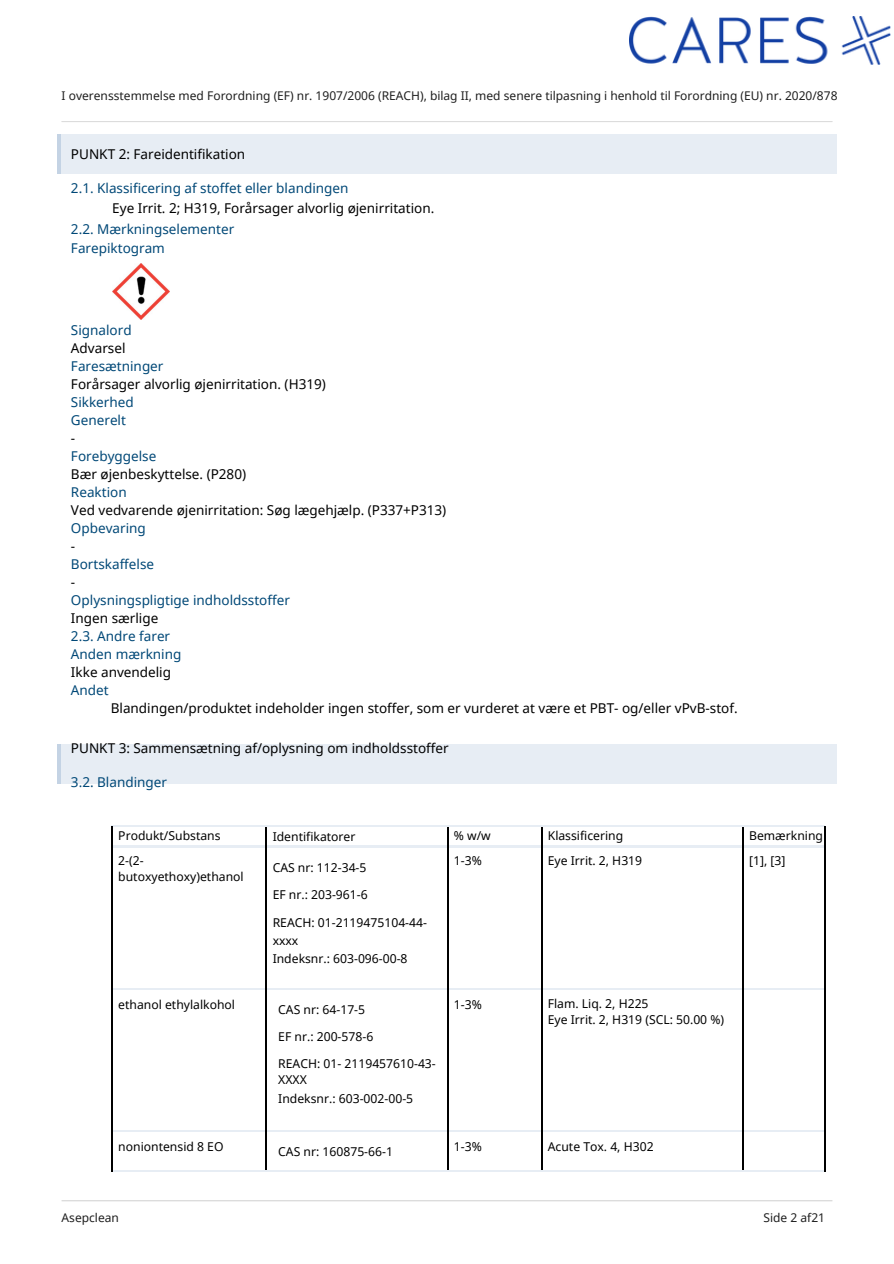
<style>
.page{position:relative;width:894px;height:1264px;background:#fff}
.page>*{position:absolute;margin:0;border:0;box-sizing:border-box;transform-origin:0 0}
.t1{font:13.5px "Noto Sans";color:#000}
.t2{font:13.5px/18px "Noto Sans";color:#004877}
.t3{font:12.15px/24.8px "Noto Sans";color:#000}
.t4{font:12px "Noto Sans";color:#1e1e1e}
</style>
<div class="page">
<div style="left:57px;top:135px;width:779px;height:39px;background:#e7edf4"></div>
<hr style="left:57px;top:135px;width:4px;height:39px;background:#c4d3e4">
<svg style="left:62px;top:121px;width:770px;height:1px"></svg>
<svg style="left:62px;top:1200px;width:770px;height:1px"></svg>
<img style="left:113px;top:263px;width:56px;height:57px">
<div style="left:57px;top:744px;width:779px;height:39px;background:#e7edf4"></div>
<hr style="left:57px;top:744px;width:4px;height:39px;background:#c4d3e4">
<hr style="left:112px;top:845px;width:712px;height:2px;background:#e7edf4">
<hr style="left:112px;top:988px;width:712px;height:1px;background:#e7edf4">
<hr style="left:112px;top:1130px;width:712px;height:1px;background:#e7edf4">
<hr style="left:266px;top:825px;width:1px;height:346px;background:#000">
<hr style="left:447px;top:825px;width:1px;height:346px;background:#000">
<hr style="left:541px;top:825px;width:1px;height:346px;background:#000">
<hr style="left:742px;top:825px;width:1px;height:346px;background:#000">
<hr style="left:111px;top:825px;width:714px;height:1px;background:#e7edf4">
<hr style="left:111px;top:1170px;width:714px;height:1px;background:#e7edf4">
<hr style="left:111px;top:825px;width:2px;height:346px;background:#000">
<hr style="left:823px;top:825px;width:2px;height:346px;background:#000">
<img style="left:629px;top:17px;width:260px;height:48px">
<p class="t4" style="left:62px;top:87px;width:777px">I overensstemmelse med Forordning (EF) nr. 1907/2006 (REACH), bilag II, med senere tilpasning i henhold til Forordning (EU) nr. 2020/878</p>
<p class="t1" style="left:71px;top:145px;width:176px">PUNKT 2: Fareidentifikation</p>
<p class="t2" style="left:71px;top:179px;width:279px">2.1. Klassificering af stoffet eller blandingen</p>
<p class="t1" style="left:112px;top:199px;width:323px">Eye Irrit. 2; H319, Forårsager alvorlig øjenirritation.</p>
<p class="t2" style="left:71px;top:219px;width:165px;line-height:19.2px">2.2. Mærkningselementer<br>Farepiktogram</p>
<p class="t2" style="left:71px;top:321px;width:62px">Signalord</p>
<p class="t1" style="left:71px;top:338px;width:56px">Advarsel</p>
<p class="t2" style="left:71px;top:357px;width:94px">Faresætninger</p>
<p class="t1" style="left:71px;top:374px;width:256px">Forårsager alvorlig øjenirritation. (H319)</p>
<p class="t2" style="left:71px;top:393px;width:64px">Sikkerhed<br>Generelt</p>
<p class="t1" style="left:71px;top:428px;width:6px">-</p>
<p class="t2" style="left:71px;top:447px;width:87px">Forebyggelse</p>
<p class="t1" style="left:71px;top:464px;width:176px">Bær øjenbeskyttelse. (P280)</p>
<p class="t2" style="left:71px;top:483px;width:57px">Reaktion</p>
<p class="t1" style="left:71px;top:501px;width:376px">Ved vedvarende øjenirritation: Søg lægehjælp. (P337+P313)</p>
<p class="t2" style="left:71px;top:519px;width:76px">Opbevaring</p>
<p class="t1" style="left:71px;top:537px;width:6px">-</p>
<p class="t2" style="left:71px;top:555px;width:85px">Bortskaffelse</p>
<p class="t1" style="left:71px;top:573px;width:6px">-</p>
<p class="t2" style="left:71px;top:591px;width:220px">Oplysningspligtige indholdsstoffer</p>
<p class="t1" style="left:71px;top:609px;width:89px">Ingen særlige</p>
<p class="t2" style="left:71px;top:627px;width:112px">2.3. Andre farer<br>Anden mærkning</p>
<p class="t1" style="left:71px;top:663px;width:102px">Ikke anvendelig</p>
<p class="t2" style="left:71px;top:681px;width:39px">Andet</p>
<p class="t1" style="left:111px;top:699px;width:628px">Blandingen/produktet indeholder ingen stoffer, som er vurderet at være et PBT- og/eller vPvB-stof.</p>
<p class="t1" style="left:71px;top:738px;width:379px">PUNKT 3: Sammensætning af/oplysning om indholdsstoffer</p>
<p class="t2" style="left:71px;top:772px;width:97px">3.2. Blandinger</p>
<p class="t3" style="left:118px;top:823px;width:104px">Produkt/Substans<br>2-(2-</p>
<p class="t3" style="left:118px;top:863px;width:127px">butoxyethoxy)ethanol</p>
<p class="t3" style="left:272px;top:824px;width:84px">Identifikatorer</p>
<p class="t3" style="left:272px;top:854px;width:95px">CAS nr: 112-34-5</p>
<p class="t3" style="left:272px;top:881px;width:96px">EF nr.: 203-961-6</p>
<p class="t3" style="left:272px;top:913px;width:156px;line-height:18px">REACH: 01-2119475104-44- xxxx<br>Indeksnr.: 603-096-00-8</p>
<p class="t3" style="left:454px;top:823px;width:38px">% w/w<br>1-3%</p>
<p class="t3" style="left:547px;top:823px;width:96px">Klassificering<br>Eye Irrit. 2, H319</p>
<p class="t3" style="left:749px;top:823px;width:75px">Bemærkning [1], [3]</p>
<p class="t3" style="left:118px;top:991px;width:118px">ethanol ethylalkohol</p>
<p class="t3" style="left:278px;top:996px;width:88px">CAS nr: 64-17-5</p>
<p class="t3" style="left:278px;top:1023px;width:96px">EF nr.: 200-578-6</p>
<p class="t3" style="left:278px;top:1054px;width:159px;line-height:17px">REACH: 01- 2119457610-43-<br>XXXX</p>
<p class="t3" style="left:278px;top:1085px;width:136px">Indeksnr.: 603-002-00-5</p>
<p class="t3" style="left:454px;top:991px;width:29px">1-3%</p>
<p class="t3" style="left:547px;top:995px;width:178px;line-height:15.8px">Flam. Liq. 2, H225<br>Eye Irrit. 2, H319 (SCL: 50.00 %)</p>
<p class="t3" style="left:118px;top:1133px;width:107px">noniontensid 8 EO</p>
<p class="t3" style="left:278px;top:1139px;width:116px">CAS nr: 160875-66-1</p>
<p class="t3" style="left:454px;top:1133px;width:29px">1-3%</p>
<p class="t3" style="left:547px;top:1133px;width:107px">Acute Tox. 4, H302</p>
<p class="t4" style="left:62px;top:1208px;width:59px">Asepclean</p>
<p class="t4" style="left:763px;top:1208px;width:63px">Side 2 af21</p>
</div>
